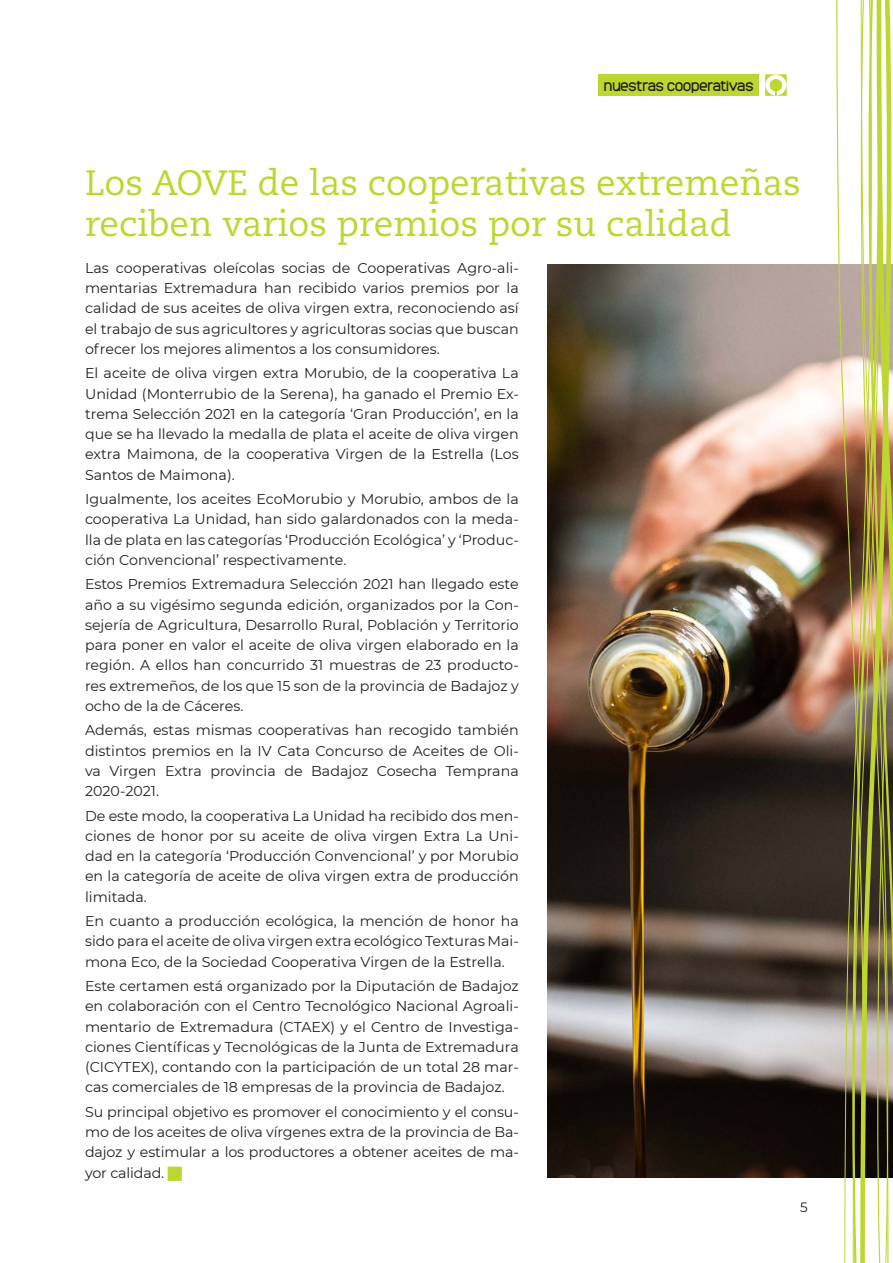
<style>
.page{position:relative;width:893px;height:1263px;background:#fff}
.page>*{position:absolute;margin:0;border:0;box-sizing:border-box;transform-origin:0 0}
.Estilo_de_párrafo_2{font:35.25px/40.5px "Caecilia LT Std";color:#bed630}
.Estilo_de_párrafo_3{font:14.25px/20.2px "Montserrat";color:#231f20;text-align:justify}
.t1{font:13.5px "Monark";color:#231f20}
.t2{font:13.5px "Montserrat";color:#231f20}
</style>
<div class="page">
<div style="left:598px;top:74px;width:161px;height:22px;background:#bed630"></div>
<img style="left:547px;top:264px;width:285px;height:914px">
<img style="left:880px;top:0;width:13px;height:1263px">
<img style="left:832px;top:0;width:48px;height:1263px">
<svg style="left:765px;top:74px;width:22px;height:22px"></svg>
<p class="t1" style="left:604px;top:77px;width:151px">NUESTRAS COOPERATIVAS</p>
<p class="Estilo_de_párrafo_2" style="left:85px;top:163px;width:717px">Los AOVE de las cooperativas extremeñas reciben varios premios por su calidad</p>
<p class="Estilo_de_párrafo_3" style="left:85px;top:257px;width:435px">Las cooperativas oleícolas socias de Cooperativas Agro-ali&shy;mentarias Extremadura han recibido varios premios por la calidad de sus aceites de oliva virgen extra, reconociendo así el trabajo de sus agricultores y agricultoras socias que buscan ofrecer los mejores alimentos a los consumidores.</p>
<p class="Estilo_de_párrafo_3" style="left:85px;top:363px;width:435px">El aceite de oliva virgen extra Morubio, de la cooperativa La Unidad (Monterrubio de la Serena), ha ganado el Premio Ex&shy;trema Selección 2021 en la categoría ‘Gran Producción’, en la que se ha llevado la medalla de plata el aceite de oliva virgen extra Maimona, de la cooperativa Virgen de la Estrella (Los Santos de Maimona).</p>
<p class="Estilo_de_párrafo_3" style="left:85px;top:488px;width:435px">Igualmente, los aceites EcoMorubio y Morubio, ambos de la cooperativa La Unidad, han sido galardonados con la meda&shy;lla de plata en las categorías ‘Producción Ecológica’ y ‘Produc&shy;ción Convencional’ respectivamente.</p>
<p class="Estilo_de_párrafo_3" style="left:85px;top:574px;width:435px">Estos Premios Extremadura Selección 2021 han llegado este año a su vigésimo segunda edición, organizados por la Con&shy;sejería de Agricultura, Desarrollo Rural, Población y Territorio para poner en valor el aceite de oliva virgen elaborado en la región. A ellos han concurrido 31 muestras de 23 producto&shy;res extremeños, de los que 15 son de la provincia de Badajoz y ocho de la de Cáceres.</p>
<p class="Estilo_de_párrafo_3" style="left:85px;top:720px;width:435px">Además, estas mismas cooperativas han recogido también distintos premios en la IV Cata Concurso de Aceites de Oli&shy;va Virgen Extra provincia de Badajoz Cosecha Temprana 2020-2021.</p>
<p class="Estilo_de_párrafo_3" style="left:85px;top:805px;width:435px">De este modo, la cooperativa La Unidad ha recibido dos men&shy;ciones de honor por su aceite de oliva virgen Extra La Uni&shy;dad en la categoría ‘Producción Convencional’ y por Morubio en la categoría de aceite de oliva virgen extra de producción limitada.</p>
<p class="Estilo_de_párrafo_3" style="left:85px;top:910px;width:435px">En cuanto a producción ecológica, la mención de honor ha sido para el aceite de oliva virgen extra ecológico Texturas Mai&shy;mona Eco, de la Sociedad Cooperativa Virgen de la Estrella.</p>
<p class="Estilo_de_párrafo_3" style="left:85px;top:975px;width:435px">Este certamen está organizado por la Diputación de Badajoz en colaboración con el Centro Tecnológico Nacional Agroali&shy;mentario de Extremadura (CTAEX) y el Centro de Investiga&shy;ciones Científicas y Tecnológicas de la Junta de Extremadura (CICYTEX), contando con la participación de un total 28 mar&shy;cas comerciales de 18 empresas de la provincia de Badajoz.</p>
<p class="Estilo_de_párrafo_3" style="left:85px;top:1101px;width:435px">Su principal objetivo es promover el conocimiento y el consu&shy;mo de los aceites de oliva vírgenes extra de la provincia de Ba&shy;dajoz y estimular a los productores a obtener aceites de ma&shy;yor calidad.</p>
<p class="t2" style="left:800px;top:1198px;width:9px">5</p>
</div>
